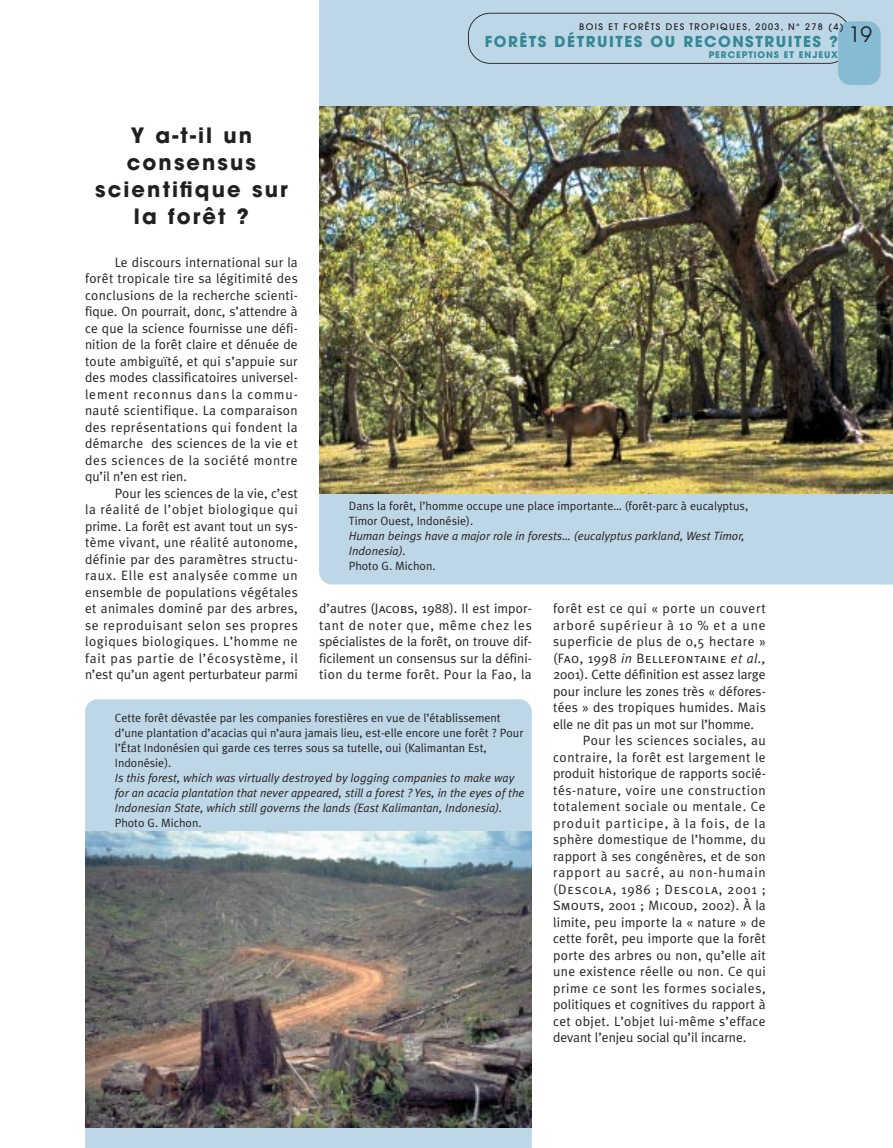
<style>
.page{position:relative;width:893px;height:1148px;background:#fff}
.page>*{position:absolute;margin:0;border:0;box-sizing:border-box;transform-origin:0 0}
.t1{font:700 21px/27px "Avant Garde";letter-spacing:.1em;color:#231f1f;text-align:center}
.t2{font:700 15px "Avant Garde";letter-spacing:.1em;color:#348894}
.t3{font:13.5px/16.5px "Meta Plus Normal";letter-spacing:.025em;color:#231f1f;text-align:justify}
.t4{font:13.5px "Meta Plus Normal";color:#231f1f}
.t5{font:13.5px "Meta Plus Normal";letter-spacing:.045em;color:#231f1f}
.t6{font:13.5px "Meta Plus Normal";letter-spacing:.005em;color:#231f1f}
.t7{font:13.5px "Meta Plus Normal Caps";letter-spacing:.035em;color:#231f1f}
.t8{font:13.5px "Meta Plus Normal";letter-spacing:.075em;color:#231f1f}
.t9{font:13.5px "Meta Plus Normal";letter-spacing:.07em;color:#231f1f}
.t10{font:13.5px "Meta Plus Normal Caps";letter-spacing:.06em;color:#231f1f}
.t11{font:12px/15px "Meta Plus Normal";color:#231f1f}
.t12{font:italic 12px/15px "Meta Plus Normal";color:#231f1f}
.t13{font:500 9px "Avant Garde";letter-spacing:.15em;color:#231f1f}
.t14{font:700 9px "Avant Garde";letter-spacing:.1em;color:#348894}
.s1{font-family:"Meta Plus Normal Caps"}
.s2{font-family:"Meta Plus Normal"}
.s3{font-family:"Meta Plus Normal";font-style:italic}
</style>
<div class="page">
<div style="left:319px;top:0;width:573px;height:584px;background:#bed7e7"></div>
<div style="left:85px;top:699px;width:446px;height:448px;background:#bed7e7"></div>
<div style="left:468px;top:13px;width:382px;height:51px;background:#bed7e7"></div>
<div style="left:838px;top:21px;width:42px;height:64px;background:#87bbd4;border-radius:13px"></div>
<img style="left:319px;top:106px;width:573px;height:387px">
<img style="left:85px;top:831px;width:446px;height:296px">
<p class="t13" style="left:579px;top:23px;width:266px">BOIS ET FORÊTS DES TROPIQUES, 2003, N° 278 (4)</p>
<p class="t2" style="left:485px;top:36px;width:389px">FORÊTS DÉTRUITES OU RECONSTRUITES ? <sup>19</sup></p>
<p class="t14" style="left:708px;top:51px;width:131px">PERCEPTIONS ET ENJEUX</p>
<h1 class="t1" style="left:95px;top:124px;width:194px">Y a-t-il un consensus scientifique sur la forêt ?</h1>
<p class="t3" style="left:85px;top:255px;width:214px;text-indent:30px">Le discours international sur la forêt tropicale tire sa légitimité des conclusions de la recherche scienti&shy;fique. On pourrait, donc, s’attendre à ce que la science fournisse une défi&shy;nition de la forêt claire et dénuée de toute ambiguïté, et qui s’appuie sur des modes classificatoires universel&shy;lement reconnus dans la commu&shy;nauté scientifique. La comparaison des représentations qui fondent la démarche des sciences de la vie et des sciences de la société montre qu’il n’en est rien.</p>
<p class="t3" style="left:85px;top:486px;width:214px;text-indent:30px">Pour les sciences de la vie, c’est la réalité de l’objet biologique qui prime. La forêt est avant tout un sys&shy;tème vivant, une réalité autonome, définie par des paramètres structu&shy;raux. Elle est analysée comme un ensemble de populations végétales et animales dominé par des arbres, se reproduisant selon ses propres logiques biologiques. L’homme ne fait pas partie de l’écosystème, il n’est qu’un agent perturbateur parmi</p>
<p class="t11" style="left:349px;top:499px;width:401px">Dans la forêt, l’homme occupe une place importante… (forêt-parc à eucalyptus,<br>Timor Ouest, Indonésie).</p>
<p class="t12" style="left:349px;top:529px;width:397px">Human beings have a major role in forests… (eucalyptus parkland, West Timor,<br>Indonesia).</p>
<p class="t11" style="left:349px;top:559px;width:88px">Photo G. Michon.</p>
<p class="t3" style="left:319px;top:601px;width:214px">d’autres (<span class="s1">Jacobs</span>, 1988). Il est impor&shy;tant de noter que, même chez les spécialistes de la forêt, on trouve dif&shy;ficilement un consensus sur la défini&shy;tion du terme forêt. Pour la Fao, la</p>
<p class="t3" style="left:553px;top:601px;width:214px">forêt est ce qui « porte un couvert arboré supérieur à 10 % et a une superficie de plus de 0,5 hectare »</p>
<p class="t7" style="left:553px;top:650px;width:214px"><span class="s2">(</span>Fao<span class="s2">, 1998</span> <span class="s3">in</span> Bellefontaine <span class="s3">et al.,</span></p>
<p class="t4" style="left:553px;top:670px;width:214px">2001). Cette définition est assez large</p>
<p class="t4" style="left:553px;top:686px;width:214px">pour inclure les zones très « défores-</p>
<p class="t3" style="left:553px;top:700px;width:214px">tées » des tropiques humides. Mais</p>
<p class="t4" style="left:553px;top:719px;width:202px">elle ne dit pas un mot sur l’homme.</p>
<p class="t3" style="left:583px;top:733px;width:184px">Pour les sciences sociales, au</p>
<p class="t3" style="left:553px;top:750px;width:214px">contraire, la forêt est largement le</p>
<p class="t6" style="left:553px;top:769px;width:214px">produit historique de rapports socié-</p>
<p class="t5" style="left:553px;top:785px;width:214px">tés-nature, voire une construction</p>
<p class="t5" style="left:553px;top:802px;width:214px">totalement sociale ou mentale. Ce</p>
<p class="t8" style="left:553px;top:818px;width:214px">produit participe, à la fois, de la</p>
<p class="t3" style="left:553px;top:832px;width:214px">sphère domestique de l’homme, du</p>
<p class="t3" style="left:553px;top:849px;width:214px">rapport à ses congénères, et de son</p>
<p class="t9" style="left:553px;top:868px;width:214px">rapport au sacré, au non-humain</p>
<p class="t10" style="left:553px;top:881px;width:214px"><span class="s2">(</span>Descola<span class="s2">, 1986 ;</span> Descola<span class="s2">, 2001 ;</span></p>
<p class="t3" style="left:553px;top:898px;width:214px"><span class="s1">Smouts</span>, 2001 ; <span class="s1">Micoud,</span> 2002). À la limite, peu importe la « nature » de cette forêt, peu importe que la forêt porte des arbres ou non, qu’elle ait une existence réelle ou non. Ce qui prime ce sont les formes sociales, politiques et cognitives du rapport à cet objet. L’objet lui-même s’efface devant l’enjeu social qu’il incarne.</p>
<p class="t11" style="left:115px;top:711px;width:410px">Cette forêt dévastée par les companies forestières en vue de l’établissement d’une plantation d’acacias qui n’aura jamais lieu, est-elle encore une forêt ? Pour l’État Indonésien qui garde ces terres sous sa tutelle, oui (Kalimantan Est, Indonésie).</p>
<p class="t12" style="left:115px;top:771px;width:411px">Is this forest, which was virtually destroyed by logging companies to make way for an acacia plantation that never appeared, still a forest ? Yes, in the eyes of the<br>Indonesian State, which still governs the lands (East Kalimantan, Indonesia).</p>
<p class="t11" style="left:115px;top:816px;width:88px">Photo G. Michon.</p>
</div>
